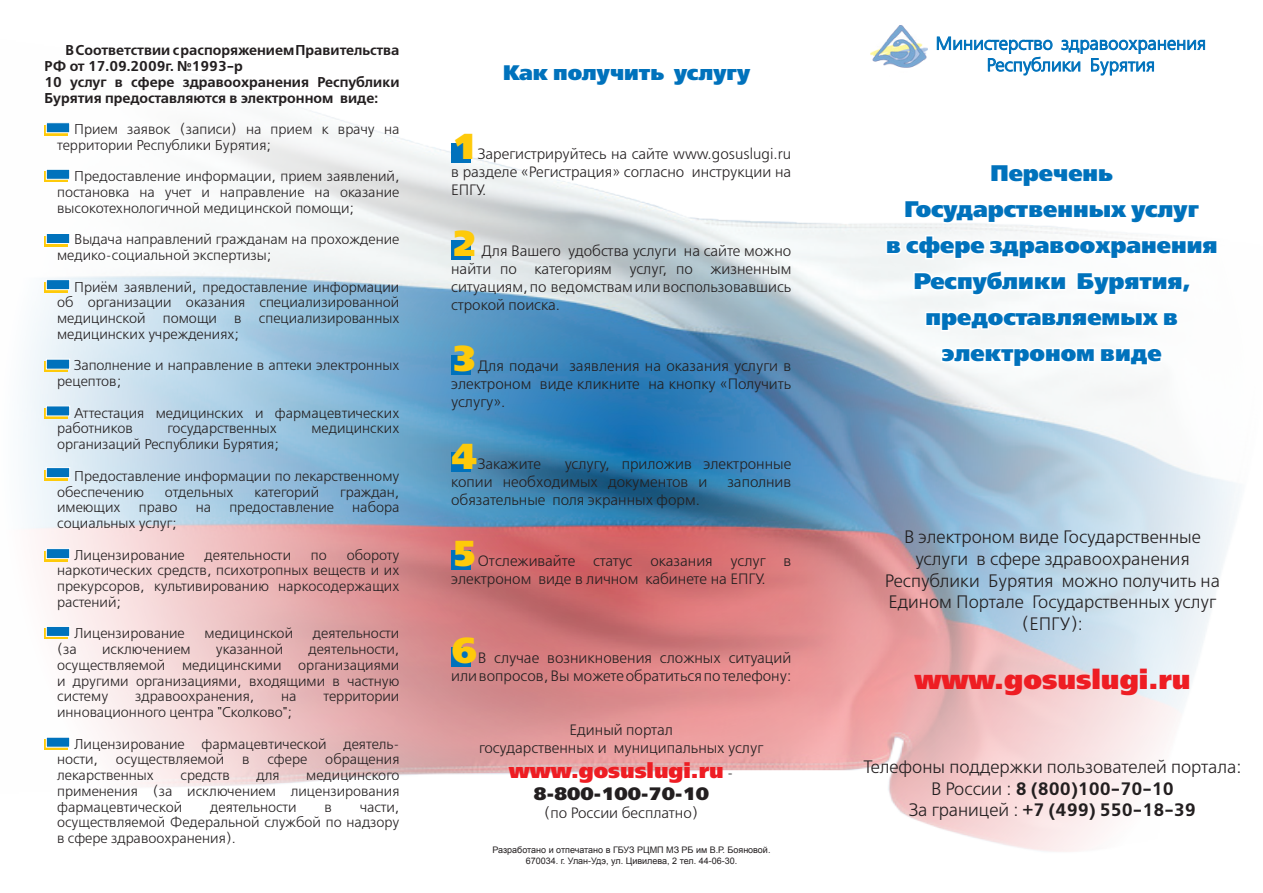
<style>
.page{position:relative;width:1263px;height:893px;background:#fff}
.page>*{position:absolute;margin:0;border:0;box-sizing:border-box;transform-origin:0 0}
.t1{font:36px "Free Set Black C";color:#feca0a}
.t2{font:27px "Free Set Black C";color:#ee1d23}
.t3{font:22.5px/36px "Free Set Black C";color:#0072bc;text-align:center}
.t4{font:21px "Free Set Black C";color:#0072bc}
.t5{font:21px "Free Set Black C";color:#ee1d23}
.t6{font:18px/21.6px "Free Set C";color:#231f20;text-align:center}
.t7{font:700 18px "Free Set C";color:#231f20}
.t8{font:18px "Free Set C";color:#0072bc}
.t9{font:18px "Free Set Black C";color:#231f20}
.t10{font:15px/18px "Free Set C";color:#231f20;text-align:justify}
.t11{font:14.25px/15.8px "Free Set C";color:#231f20}
.t12{font:700 14.25px/15.8px "Free Set C";color:#231f20}
.t13{font:9px "Arial";color:#231f20}
.s1{font-family:"Free Set C";font-size:15px;color:#231f20}
.s2{font-weight:400}
</style>
<div class="page">
<img style="left:23px;top:36px;width:1217px;height:816px">
<svg style="left:937px;top:37px;width:267px;height:38px"></svg>
<svg style="left:988px;top:162px;width:128px;height:27px"></svg>
<svg style="left:884px;top:198px;width:335px;height:63px"></svg>
<svg style="left:912px;top:267px;width:282px;height:66px"></svg>
<svg style="left:938px;top:345px;width:226px;height:24px"></svg>
<svg style="left:501px;top:62px;width:253px;height:46px"></svg>
<div style="left:451px;top:144px;width:19px;height:19px;background:#0072bc"></div>
<div style="left:451px;top:240px;width:19px;height:19px;background:#0072bc"></div>
<div style="left:451px;top:356px;width:19px;height:19px;background:#0072bc"></div>
<div style="left:451px;top:452px;width:19px;height:19px;background:#0072bc"></div>
<div style="left:451px;top:648px;width:19px;height:19px;background:#0072bc"></div>
<div style="left:451px;top:550px;width:19px;height:19px;background:#0072bc"></div>
<svg style="left:44px;top:125px;width:24px;height:10px"></svg>
<div style="left:46px;top:123px;width:24px;height:10px;background:#0072bc;border:1px solid #fff"></div>
<svg style="left:44px;top:172px;width:24px;height:10px"></svg>
<div style="left:46px;top:169px;width:24px;height:10px;background:#0072bc;border:1px solid #fff"></div>
<svg style="left:44px;top:236px;width:24px;height:10px"></svg>
<div style="left:46px;top:233px;width:24px;height:11px;background:#0072bc;border:1px solid #fff"></div>
<div style="left:44px;top:282px;width:24px;height:10px;background:#fed12e"></div>
<div style="left:46px;top:279px;width:24px;height:11px;background:#0072bc;border:1px solid #fff"></div>
<svg style="left:44px;top:362px;width:24px;height:10px"></svg>
<div style="left:46px;top:359px;width:24px;height:10px;background:#0072bc;border:1px solid #fff"></div>
<svg style="left:44px;top:408px;width:24px;height:10px"></svg>
<div style="left:46px;top:406px;width:24px;height:10px;background:#0072bc;border:1px solid #fff"></div>
<svg style="left:44px;top:470px;width:24px;height:10px"></svg>
<div style="left:46px;top:467px;width:24px;height:11px;background:#0072bc;border:1px solid #fff"></div>
<svg style="left:44px;top:551px;width:24px;height:10px"></svg>
<div style="left:46px;top:548px;width:24px;height:11px;background:#0072bc;border:1px solid #fff"></div>
<svg style="left:44px;top:629px;width:24px;height:10px"></svg>
<div style="left:46px;top:626px;width:24px;height:11px;background:#0072bc;border:1px solid #fff"></div>
<svg style="left:44px;top:740px;width:24px;height:10px"></svg>
<div style="left:46px;top:737px;width:24px;height:10px;background:#0072bc;border:1px solid #fff"></div>
<img style="left:871px;top:25px;width:57px;height:56px">
<p class="t12" style="left:44px;top:43px;width:357px;text-indent:21px">В Соответствии с распоряжением Правительства<br>РФ от 17.09.2009г. №1993-р</p>
<p class="t12" style="left:44px;top:75px;width:357px">10 услуг в сфере здравоохранения Республики<br>Бурятия предоставляются в электронном виде:</p>
<p class="t11" style="left:57px;top:122px;width:344px;text-indent:17px">Прием заявок (записи) на прием к врачу на территории Республики Бурятия;</p>
<p class="t11" style="left:57px;top:169px;width:344px;text-align:justify;text-indent:17px">Предоставление информации, прием заявлений, постановка на учет и направление на оказание высокотехнологичной медицинской помощи;</p>
<p class="t11" style="left:57px;top:232px;width:344px;text-indent:17px">Выдача направлений гражданам на прохождение медико-социальной экспертизы;</p>
<p class="t11" style="left:57px;top:280px;width:344px;text-align:justify;text-indent:17px">Приём заявлений, предоставление информации об организации оказания специализированной медицинской помощи в специализированных медицинских учреждениях;</p>
<p class="t11" style="left:57px;top:358px;width:344px;text-indent:17px">Заполнение и направление в аптеки электронных рецептов;</p>
<p class="t11" style="left:57px;top:406px;width:344px;text-indent:17px">Аттестация медицинских и фармацевтических работников</p>
<p class="t11" style="left:167px;top:421px;width:111px">государственных</p>
<p class="t11" style="left:311px;top:421px;width:89px">медицинских</p>
<p class="t11" style="left:57px;top:437px;width:223px">организаций Республики Бурятия;</p>
<p class="t11" style="left:57px;top:469px;width:344px;text-indent:17px">Предоставление информации по лекарственному обеспечению</p>
<p class="t11" style="left:165px;top:484px;width:70px">отдельных</p>
<p class="t11" style="left:254px;top:484px;width:66px">категорий</p>
<p class="t11" style="left:340px;top:484px;width:61px">граждан,</p>
<p class="t11" style="left:57px;top:500px;width:65px">имеющих</p>
<p class="t11" style="left:139px;top:500px;width:40px">право</p>
<p class="t11" style="left:196px;top:500px;width:17px">на</p>
<p class="t11" style="left:229px;top:500px;width:106px">предоставление</p>
<p class="t11" style="left:352px;top:500px;width:49px">набора</p>
<p class="t11" style="left:57px;top:516px;width:121px">социальных услуг;</p>
<p class="t11" style="left:74px;top:547px;width:112px">Лицензирование</p>
<p class="t11" style="left:205px;top:547px;width:88px">деятельности</p>
<p class="t11" style="left:311px;top:547px;width:17px">по</p>
<p class="t11" style="left:57px;top:547px;width:344px;text-align:justify;text-indent:290px">обороту наркотических средств, психотропных веществ и их прекурсоров, культивированию наркосодержащих растений;</p>
<p class="t11" style="left:74px;top:626px;width:112px">Лицензирование</p>
<p class="t11" style="left:205px;top:626px;width:90px">медицинской</p>
<p class="t11" style="left:313px;top:626px;width:88px">деятельности</p>
<p class="t11" style="left:57px;top:642px;width:21px">(за</p>
<p class="t11" style="left:102px;top:642px;width:90px">исключением</p>
<p class="t11" style="left:216px;top:642px;width:69px">указанной</p>
<p class="t11" style="left:57px;top:642px;width:344px;text-align:justify;text-indent:251px">деятельности, осуществляемой медицинскими организациями и другими организациями, входящими в частную систему</p>
<p class="t11" style="left:135px;top:689px;width:121px">здравоохранения,</p>
<p class="t11" style="left:281px;top:689px;width:17px">на</p>
<p class="t11" style="left:323px;top:689px;width:77px">территории</p>
<p class="t11" style="left:57px;top:705px;width:236px">инновационного центра "Сколково";</p>
<p class="t11" style="left:57px;top:736px;width:344px;text-indent:17px">Лицензирование фармацевтической деятель&shy;ности,</p>
<p class="t11" style="left:116px;top:752px;width:110px">осуществляемой</p>
<p class="t11" style="left:242px;top:752px;width:9px">в</p>
<p class="t11" style="left:267px;top:752px;width:41px">сфере</p>
<p class="t11" style="left:325px;top:752px;width:76px">обращения</p>
<p class="t11" style="left:57px;top:768px;width:98px">лекарственных</p>
<p class="t11" style="left:180px;top:768px;width:51px">средств</p>
<p class="t11" style="left:257px;top:768px;width:25px">для</p>
<p class="t11" style="left:57px;top:768px;width:344px;text-align:justify;text-indent:249px">медицинского применения (за исключением лицензирования фармацевтической</p>
<p class="t11" style="left:57px;top:799px;width:344px;text-align:justify;text-indent:303px">части, осуществляемой Федеральной службой по надзору в сфере здравоохранения).</p>
<p class="t11" style="left:210px;top:799px;width:88px">деятельности</p>
<p class="t11" style="left:325px;top:799px;width:9px">в</p>
<p class="t4" style="left:503px;top:60px;width:248px">Как получить услугу</p>
<p class="t1" style="left:451px;top:126px;width:28px">1</p>
<p class="t10" style="left:451px;top:145px;width:342px;text-indent:27px">Зарегистрируйтесь на сайте www.gosuslugi.ru в разделе «Регистрация» согласно инструкции на ЕПГУ.</p>
<p class="t1" style="left:451px;top:223px;width:28px">2</p>
<p class="t10" style="left:451px;top:243px;width:342px;text-indent:30px">Для Вашего удобства услуги на сайте можно найти по категориям услуг, по жизненным ситуациям, по ведомствам или воспользовавшись строкой поиска.</p>
<p class="t1" style="left:451px;top:338px;width:28px">3</p>
<p class="t10" style="left:451px;top:358px;width:342px;text-indent:27px">Для подачи заявления на оказания услуги в электроном виде кликните на кнопку «Получить услугу».</p>
<p class="t1" style="left:451px;top:435px;width:28px">4</p>
<p class="t10" style="left:478px;top:455px;width:65px">Закажите</p>
<p class="t10" style="left:451px;top:455px;width:342px;text-indent:114px">услугу, приложив электронные копии необходимых документов и</p>
<p class="t10" style="left:727px;top:473px;width:66px">заполнив</p>
<p class="t10" style="left:451px;top:491px;width:250px">обязательные поля экранных форм.</p>
<p class="t1" style="left:451px;top:532px;width:28px">5</p>
<p class="t10" style="left:451px;top:552px;width:342px;text-indent:27px">Отслеживайте статус оказания услуг в электроном виде в личном кабинете на ЕПГУ.</p>
<p class="t1" style="left:451px;top:630px;width:28px">6</p>
<p class="t10" style="left:451px;top:649px;width:342px;text-align:right">В случае возникновения сложных ситуаций или вопросов, Вы можете обратиться по телефону:</p>
<p class="t10" style="left:570px;top:721px;width:105px">Единый портал</p>
<p class="t10" style="left:479px;top:739px;width:286px">государственных и муниципальных услуг</p>
<p class="t5" style="left:509px;top:759px;width:226px">www.gosuslugi.ru <span class="s1">-</span></p>
<p class="t9" style="left:533px;top:783px;width:177px">8-800-100-70-10</p>
<p class="t10" style="left:544px;top:804px;width:155px">(по России бесплатно)</p>
<p class="t13" style="left:492px;top:844px;width:280px">Разработано и отпечатано в ГБУЗ РЦМП МЗ РБ им В.Р. Бояновой.</p>
<p class="t13" style="left:526px;top:854px;width:213px">670034. г. Улан-Удэ, ул. Цивилева, 2 тел. 44-06-30.</p>
<p class="t8" style="left:935px;top:34px;width:272px">Министерство здравоохранения</p>
<p class="t8" style="left:986px;top:55px;width:170px">Республики Бурятия</p>
<p class="t3" style="left:904px;top:155px;width:296px">Перечень<br>Государственных услуг</p>
<p class="t3" style="left:886px;top:227px;width:333px">в сфере здравоохранения<br>Республики Бурятия, предоставляемых в электроном виде</p>
<p class="t6" style="left:885px;top:527px;width:337px">В электроном виде Государственные услуги в сфере здравоохранения<br>Республики Бурятия можно получить на<br>Едином Портале Государственных услуг (ЕПГУ):</p>
<p class="t2" style="left:914px;top:664px;width:278px">www.gosuslugi.ru</p>
<p class="t6" style="left:863px;top:757px;width:379px">Телефоны поддержки пользователей портала:</p>
<p class="t7" style="left:931px;top:778px;width:244px"><span class="s2">В России :</span> 8 (800)100-70-10</p>
<p class="t7" style="left:909px;top:800px;width:288px"><span class="s2">За границей :</span> +7 (499) 550-18-39</p>
</div>
